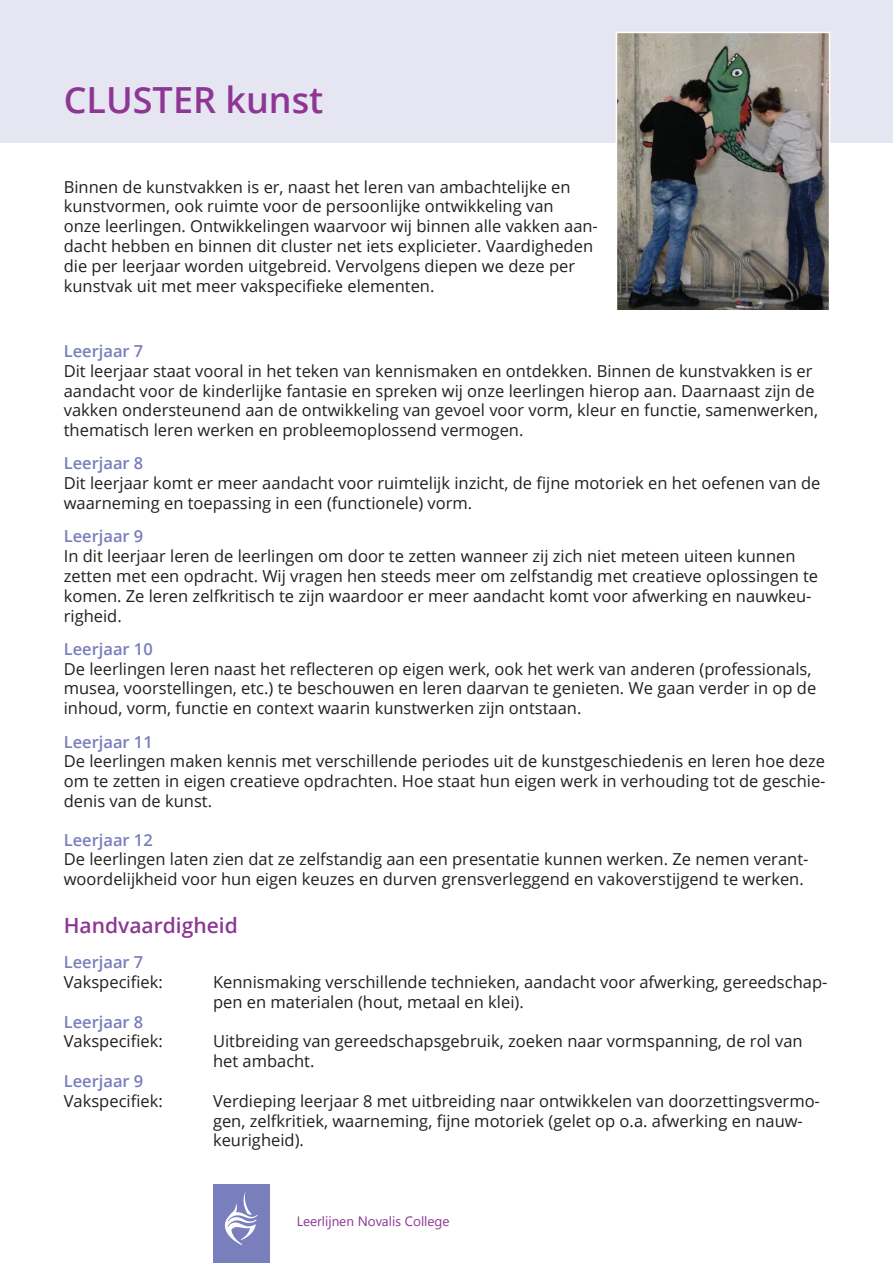
<style>
.page{position:relative;width:893px;height:1263px;background:#fff}
.page>*{position:absolute;margin:0;border:0;box-sizing:border-box;transform-origin:0 0}
.t1{font:600 36px "Open Sans";color:#8d3694}
.t2{font:600 21px "Open Sans";color:#8d3694}
.t3{font:16.5px/19.8px "Open Sans";color:#231f20}
.t4{font:600 16.5px "Open Sans";color:#797ebc}
.t5{font:13.5px "Segoe UI";color:#8e3594}
</style>
<div class="page">
<div style="left:0;top:0;width:893px;height:142px;background:#e5e6f2"></div>
<img style="left:619px;top:35px;width:208px;height:275px">
<div style="left:616px;top:32px;width:214px;height:282px;border:2px solid #fff"></div>
<div style="left:213px;top:1184px;width:57px;height:79px;background:#797ebc"></div>
<svg style="left:225px;top:1192px;width:33px;height:53px"></svg>
<h1 class="t1" style="left:64px;top:75px;width:261px">CLUSTER kunst</h1>
<p class="t3" style="left:64px;top:176px;width:536px">Binnen de kunstvakken is er, naast het leren van ambachtelijke en kunstvormen, ook ruimte voor de persoonlijke ontwikkeling van<br>onze leerlingen. Ontwikkelingen waarvoor wij binnen alle vakken aan&shy;dacht hebben en binnen dit cluster net iets explicieter. Vaardigheden die per leerjaar worden uitgebreid. Vervolgens diepen we deze per kunstvak uit met meer vakspecifieke elementen.</p>
<p class="t4" style="left:64px;top:340px;width:81px">Leerjaar 7</p>
<p class="t3" style="left:64px;top:360px;width:756px">Dit leerjaar staat vooral in het teken van kennismaken en ontdekken. Binnen de kunstvakken is er aandacht voor de kinderlijke fantasie en spreken wij onze leerlingen hierop aan. Daarnaast zijn de vakken ondersteunend aan de ontwikkeling van gevoel voor vorm, kleur en functie, samenwerken, thematisch leren werken en probleemoplossend vermogen.</p>
<p class="t4" style="left:64px;top:452px;width:81px">Leerjaar 8</p>
<p class="t3" style="left:64px;top:473px;width:758px">Dit leerjaar komt er meer aandacht voor ruimtelijk inzicht, de fijne motoriek en het oefenen van de waarneming en toepassing in een (functionele) vorm.</p>
<p class="t4" style="left:64px;top:525px;width:81px">Leerjaar 9</p>
<p class="t3" style="left:64px;top:546px;width:756px">In dit leerjaar leren de leerlingen om door te zetten wanneer zij zich niet meteen uiteen kunnen zetten met een opdracht. Wij vragen hen steeds meer om zelfstandig met creatieve oplossingen te komen. Ze leren zelfkritisch te zijn waardoor er meer aandacht komt voor afwerking en nauwkeu&shy;righeid.</p>
<p class="t4" style="left:64px;top:637px;width:91px">Leerjaar 10</p>
<p class="t3" style="left:64px;top:658px;width:754px">De leerlingen leren naast het reflecteren op eigen werk, ook het werk van anderen (professionals, musea, voorstellingen, etc.) te beschouwen en leren daarvan te genieten. We gaan verder in op de inhoud, vorm, functie en context waarin kunstwerken zijn ontstaan.</p>
<p class="t4" style="left:64px;top:730px;width:91px">Leerjaar 11</p>
<p class="t3" style="left:64px;top:751px;width:763px;text-align:justify">De leerlingen maken kennis met verschillende periodes uit de kunstgeschiedenis en leren hoe deze om te zetten in eigen creatieve opdrachten. Hoe staat hun eigen werk in verhouding tot de geschie&shy;denis van de kunst.</p>
<p class="t4" style="left:64px;top:828px;width:91px">Leerjaar 12</p>
<p class="t3" style="left:64px;top:849px;width:746px">De leerlingen laten zien dat ze zelfstandig aan een presentatie kunnen werken. Ze nemen verant&shy;woordelijkheid voor hun eigen keuzes en durven grensverleggend en vakoverstijgend te werken.</p>
<p class="t2" style="left:64px;top:911px;width:176px">Handvaardigheid</p>
<p class="t4" style="left:64px;top:951px;width:81px">Leerjaar 7</p>
<p class="t3" style="left:64px;top:972px;width:100px">Vakspecifiek:</p>
<p class="t4" style="left:64px;top:1010px;width:81px">Leerjaar 8</p>
<p class="t3" style="left:64px;top:1031px;width:100px">Vakspecifiek:</p>
<p class="t3" style="left:213px;top:972px;width:616px">Kennismaking verschillende technieken, aandacht voor afwerking, gereedschap&shy;pen en materialen (hout, metaal en klei).</p>
<p class="t3" style="left:213px;top:1031px;width:591px">Uitbreiding van gereedschapsgebruik, zoeken naar vormspanning, de rol van het ambacht.</p>
<p class="t3" style="left:213px;top:1090px;width:608px">Verdieping leerjaar 8 met uitbreiding naar ontwikkelen van doorzettingsvermo&shy;gen, zelfkritiek, waarneming, fijne motoriek (gelet op o.a. afwerking en nauw&shy;keurigheid).</p>
<p class="t4" style="left:64px;top:1070px;width:81px">Leerjaar 9</p>
<p class="t3" style="left:64px;top:1090px;width:100px">Vakspecifiek:</p>
<p class="t5" style="left:297px;top:1211px;width:154px">Leerlijnen Novalis College</p>
</div>
